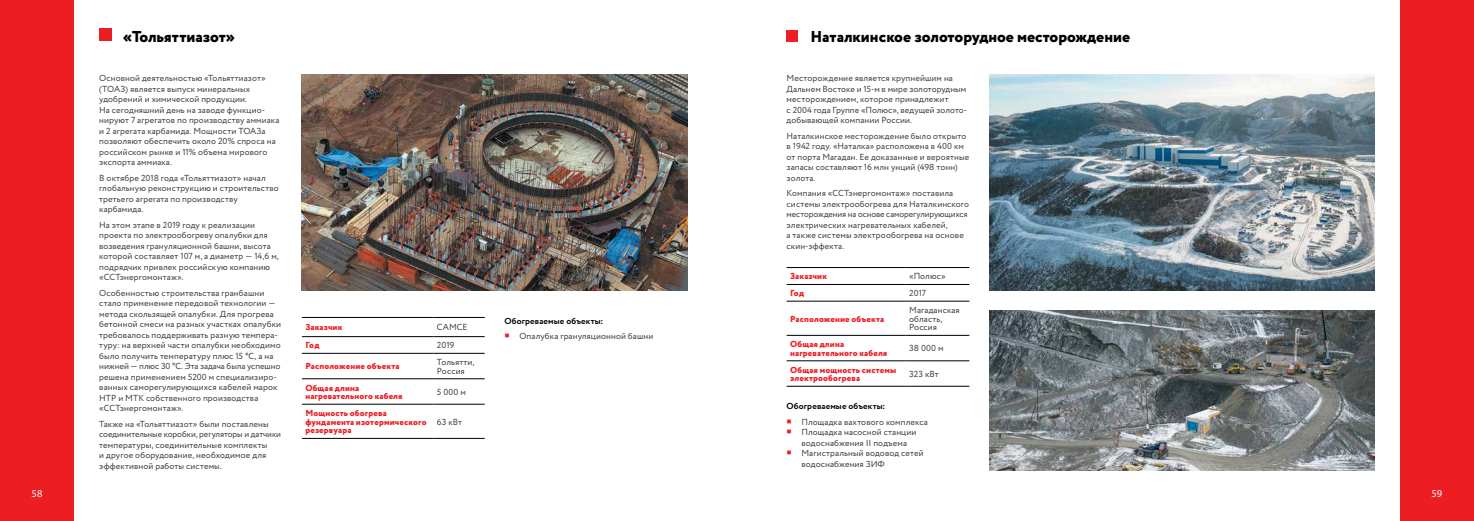
<style>
.page{position:relative;width:1474px;height:521px;background:#fff}
.page>*{position:absolute;margin:0;border:0;box-sizing:border-box;transform-origin:0 0}
.t1{font:800 15.75px "Circe";color:#000}
.t2{font:10.5px "Myriad Pro";color:#fff}
.t3{font:8.75px/10.5px "Circe";letter-spacing:.01em;color:#414042}
.t4{font:800 8.75px/8.8px "Circe";letter-spacing:.015em;color:#ed1d24}
.t5{font:700 8.75px "Circe";letter-spacing:.015em;color:#000}
.s1{color:#ed1d24}
</style>
<div class="page">
<div style="left:1399px;top:0;width:74px;height:521px;background:#ed1d24"></div>
<div style="left:786px;top:30px;width:11px;height:11px;background:#ed1d24"></div>
<div style="left:0;top:0;width:73px;height:521px;background:#ed1d24"></div>
<div style="left:99px;top:29px;width:13px;height:12px;background:#ed1d24"></div>
<hr style="left:302px;top:317px;width:131px;height:1px;background:#000">
<hr style="left:433px;top:317px;width:51px;height:1px;background:#000">
<hr style="left:302px;top:336px;width:131px;height:1px;background:#000">
<hr style="left:433px;top:336px;width:51px;height:1px;background:#000">
<hr style="left:302px;top:353px;width:131px;height:1px;background:#000">
<hr style="left:433px;top:353px;width:51px;height:1px;background:#000">
<hr style="left:302px;top:378px;width:131px;height:1px;background:#000">
<hr style="left:433px;top:378px;width:51px;height:1px;background:#000">
<hr style="left:302px;top:404px;width:131px;height:1px;background:#000">
<hr style="left:433px;top:404px;width:51px;height:1px;background:#000">
<hr style="left:302px;top:438px;width:131px;height:1px;background:#000">
<hr style="left:433px;top:438px;width:51px;height:1px;background:#000">
<img style="left:302px;top:74px;width:385px;height:216px">
<hr style="left:786px;top:267px;width:119px;height:1px;background:#000">
<hr style="left:905px;top:267px;width:64px;height:1px;background:#000">
<hr style="left:786px;top:284px;width:119px;height:1px;background:#000">
<hr style="left:905px;top:284px;width:64px;height:1px;background:#000">
<hr style="left:786px;top:301px;width:119px;height:1px;background:#000">
<hr style="left:905px;top:301px;width:64px;height:1px;background:#000">
<hr style="left:786px;top:335px;width:119px;height:1px;background:#000">
<hr style="left:905px;top:335px;width:64px;height:1px;background:#000">
<hr style="left:786px;top:360px;width:119px;height:1px;background:#000">
<hr style="left:905px;top:360px;width:64px;height:1px;background:#000">
<hr style="left:786px;top:386px;width:119px;height:1px;background:#000">
<hr style="left:905px;top:386px;width:64px;height:1px;background:#000">
<img style="left:989px;top:74px;width:385px;height:216px">
<img style="left:989px;top:311px;width:385px;height:160px">
<h1 class="t1" style="left:123px;top:26px;width:114px">«Тольяттиазот»</h1>
<p class="t3" style="left:99px;top:73px;width:182px">Основной деятельностью «Тольяттиазот» (ТОАЗ) является выпуск минеральных удобрений и химической продукции.<br>На сегодняшний день на заводе функцио&shy;нируют 7 агрегатов по производству аммиака и 2 агрегата карбамида. Мощности ТОАЗа позволяют обеспечить около 20% спроса на российском рынке и 11% объема мирового экспорта аммиака.</p>
<p class="t3" style="left:99px;top:173px;width:181px">В октябре 2018 года «Тольяттиазот» начал глобальную реконструкцию и строительство третьего агрегата по производству карбамида.</p>
<p class="t3" style="left:99px;top:220px;width:181px">На этом этапе в 2019 году к реализации проекта по электрообогреву опалубки для возведения грануляционной башни, высота которой составляет 107 м, а диаметр — 14,6 м, подрядчик привлек российскую компанию «ССТэнергомонтаж».</p>
<p class="t3" style="left:99px;top:288px;width:183px">Особенностью строительства гранбашни стало применение передовой технологии — метода скользящей опалубки. Для прогрева бетонной смеси на разных участках опалубки требовалось поддерживать разную темпера&shy;туру: на верхней части опалубки необходимо было получить температуру плюс 15 °С, а на нижней — плюс 30 °С. Эта задача была успешно решена применением 5200 м специализиро&shy;ванных саморегулирующихся кабелей марок НТР и МТК собственного производства «ССТэнергомонтаж».</p>
<p class="t3" style="left:99px;top:419px;width:183px">Также на «Тольяттиазот» были поставлены соединительные коробки, регуляторы и датчики температуры, соединительные комплекты<br>и другое оборудование, необходимое для эффективной работы системы.</p>
<p class="t4" style="left:305px;top:324px;width:38px">Заказчик</p>
<p class="t3" style="left:437px;top:322px;width:32px">CAMCE</p>
<p class="t4" style="left:305px;top:341px;width:15px">Год</p>
<p class="t3" style="left:437px;top:340px;width:19px">2019</p>
<p class="t4" style="left:305px;top:362px;width:95px">Расположение объекта</p>
<p class="t3" style="left:437px;top:358px;width:39px;line-height:8.8px">Тольятти,<br>Россия</p>
<p class="t4" style="left:305px;top:384px;width:99px">Общая длина нагревательного кабеля</p>
<p class="t3" style="left:437px;top:387px;width:31px">5 000 м</p>
<p class="t4" style="left:305px;top:409px;width:123px">Мощность обогрева фундамента изотермического резервуара</p>
<p class="t3" style="left:437px;top:417px;width:27px">63 кВт</p>
<p class="t5" style="left:504px;top:315px;width:100px">Обогреваемые объекты:</p>
<p class="t3" style="left:504px;top:331px;width:150px"><span class="s1">○</span> Опалубка грануляционной башни</p>
<h1 class="t1" style="left:810px;top:26px;width:321px">Наталкинское золоторудное месторождение</h1>
<p class="t3" style="left:786px;top:73px;width:182px">Месторождение является крупнейшим на Дальнем Востоке и 15-м в мире золоторудным месторождением, которое принадлежит<br>с 2004 года Группе «Полюс», ведущей золото&shy;добывающей компании России.</p>
<p class="t3" style="left:786px;top:131px;width:184px">Наталкинское месторождение было открыто в 1942 году. «Наталка» расположена в 400 км от порта Магадан. Ее доказанные и вероятные запасы составляют 16 млн унций (498 тонн) золота.</p>
<p class="t3" style="left:786px;top:188px;width:184px">Компания «ССТэнергомонтаж» поставила системы электрообогрева для Наталкинского месторождения на основе саморегулирующихся электрических нагревательных кабелей,<br>а также системы электрообогрева на основе скин-эффекта.</p>
<p class="t4" style="left:790px;top:272px;width:38px">Заказчик</p>
<p class="t3" style="left:909px;top:271px;width:38px">«Полюс»</p>
<p class="t4" style="left:790px;top:289px;width:15px">Год</p>
<p class="t3" style="left:909px;top:288px;width:18px">2017</p>
<p class="t4" style="left:790px;top:315px;width:95px">Расположение объекта</p>
<p class="t3" style="left:909px;top:306px;width:52px;line-height:8.8px">Магаданская область,<br>Россия</p>
<p class="t4" style="left:790px;top:340px;width:99px">Общая длина нагревательного кабеля</p>
<p class="t3" style="left:909px;top:343px;width:36px">38 000 м</p>
<p class="t4" style="left:790px;top:366px;width:108px">Общая мощность системы электрообогрева</p>
<p class="t3" style="left:909px;top:369px;width:31px">323 кВт</p>
<p class="t5" style="left:786px;top:401px;width:100px">Обогреваемые объекты:</p>
<p class="t3" style="left:786px;top:417px;width:143px"><span class="s1">○</span> Площадка вахтового комплекса</p>
<p class="t3" style="left:801px;top:427px;width:116px;text-indent:-15px"><span class="s1">○</span> Площадка насосной станции водоснабжения II подъема</p>
<p class="t3" style="left:801px;top:448px;width:124px;text-indent:-15px"><span class="s1">○</span> Магистральный водовод сетей водоснабжения ЗИФ</p>
<p class="t2" style="left:32px;top:487px;width:12px">58</p>
<p class="t2" style="left:1431px;top:487px;width:12px">59</p>
</div>
